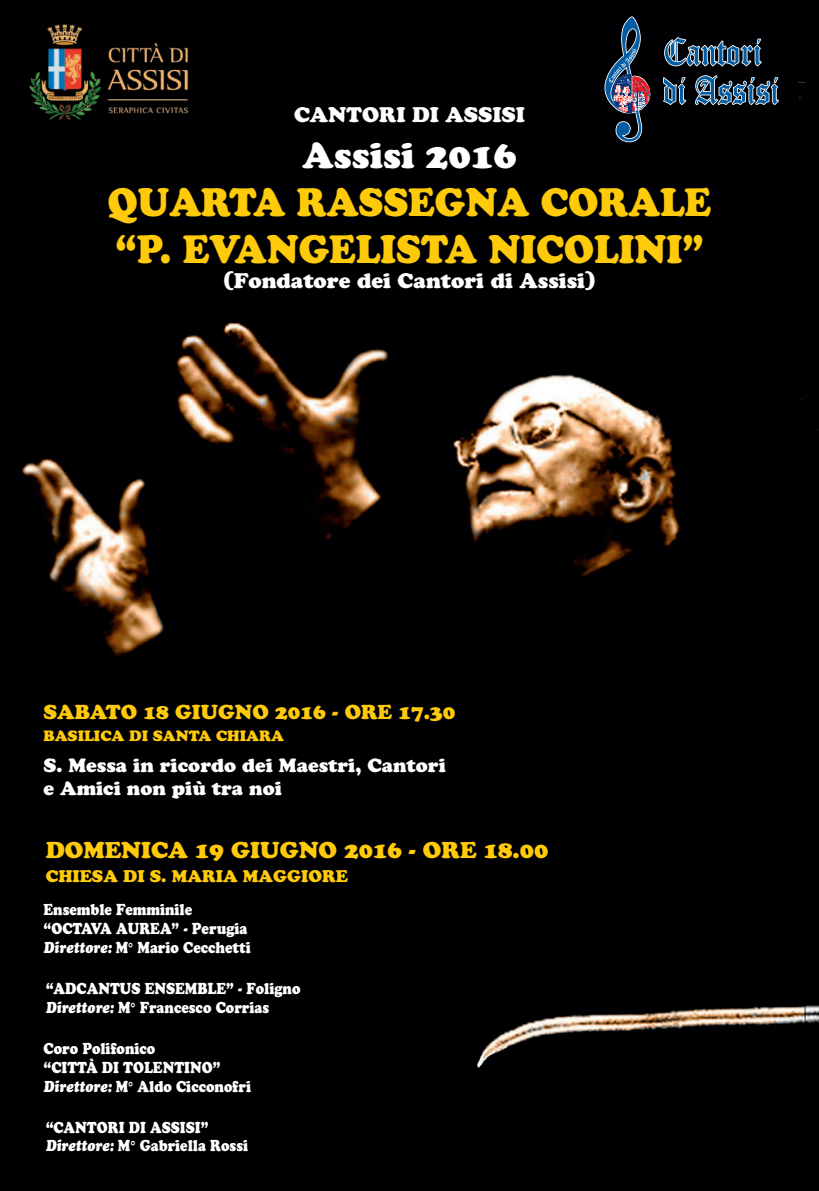
<style>
.page{position:relative;width:819px;height:1191px;background:#fff}
.page>*{position:absolute;margin:0;border:0;box-sizing:border-box;transform-origin:0 0}
.t1{font:39.38px/47.2px "Cooper Black Std";color:#feca0a;scale:.93 1}
.t2{font:35.88px "Cooper Black Std";color:#fff}
.t3{font:22.75px "Cooper Black Std";color:#feca0a}
.t4{font:21px "Cooper Black Std";color:#fff}
.t5{font:20.12px "Cooper Black Std";color:#feca0a}
.t6{font:19.07px/22.8px "Cooper Black Std";color:#fff}
.t7{font:16.8px "Cooper Black Std";color:#feca0a}
.t8{font:15.75px/18.9px "Cooper Black Std";color:#fff;scale:.85 1}
.t9{font:14.79px "Cooper Black Std";color:#feca0a}
.s1{font-style:italic}
</style>
<div class="page">
<div style="left:0;top:83px;width:819px;height:1108px;background:#000003"></div>
<div style="left:0;top:0;width:819px;height:83px;background:#000003"></div>
<img style="left:24px;top:13px;width:179px;height:117px">
<svg style="left:664px;top:37px;width:97px;height:29px;background:#344d63"></svg>
<svg style="left:663px;top:77px;width:23px;height:28px"></svg>
<svg style="left:695px;top:75px;width:84px;height:30px;background:#3a556c"></svg>
<img style="left:604px;top:16px;width:46px;height:126px">
<h3 class="t4" style="left:294px;top:102px;width:232px">CANTORI DI ASSISI</h3>
<h2 class="t2" style="left:302px;top:134px;width:215px">Assisi 2016</h2>
<h1 class="t1" style="left:108px;top:178px;width:650px">QUARTA RASSEGNA CORALE “P. EVANGELISTA NICOLINI”</h1>
<h3 class="t4" style="left:223px;top:268px;width:375px">(Fondatore dei Cantori di Assisi)</h3>
<p class="t5" style="left:44px;top:699px;width:413px">SABATO 18 GIUGNO 2016 - ORE 17.30</p>
<p class="t6" style="left:44px;top:753px;width:404px">S. Messa in ricordo dei Maestri, Cantori e Amici non più tra noi</p>
<p class="t9" style="left:44px;top:726px;width:242px">BASILICA DI SANTA CHIARA</p>
<h3 class="t3" style="left:46px;top:836px;width:504px">DOMENICA 19 GIUGNO 2016 - ORE 18.00</h3>
<p class="t7" style="left:46px;top:865px;width:304px">CHIESA DI S. MARIA MAGGIORE</p>
<p class="t8" style="left:44px;top:900px;width:245px">Ensemble Femminile “OCTAVA AUREA” - Perugia<br><span class="s1">Direttore:</span> M° Mario Cecchetti</p>
<p class="t8" style="left:46px;top:979px;width:301px">“ADCANTUS ENSEMBLE” - Foligno<br><span class="s1">Direttore:</span> M° Francesco Corrias</p>
<p class="t8" style="left:44px;top:1039px;width:246px">Coro Polifonico<br>“CITTÀ DI TOLENTINO”<br><span class="s1">Direttore:</span> M° Aldo Cicconofri</p>
<p class="t8" style="left:46px;top:1117px;width:240px">“CANTORI DI ASSISI”<br><span class="s1">Direttore:</span> M° Gabriella Rossi</p>
</div>
